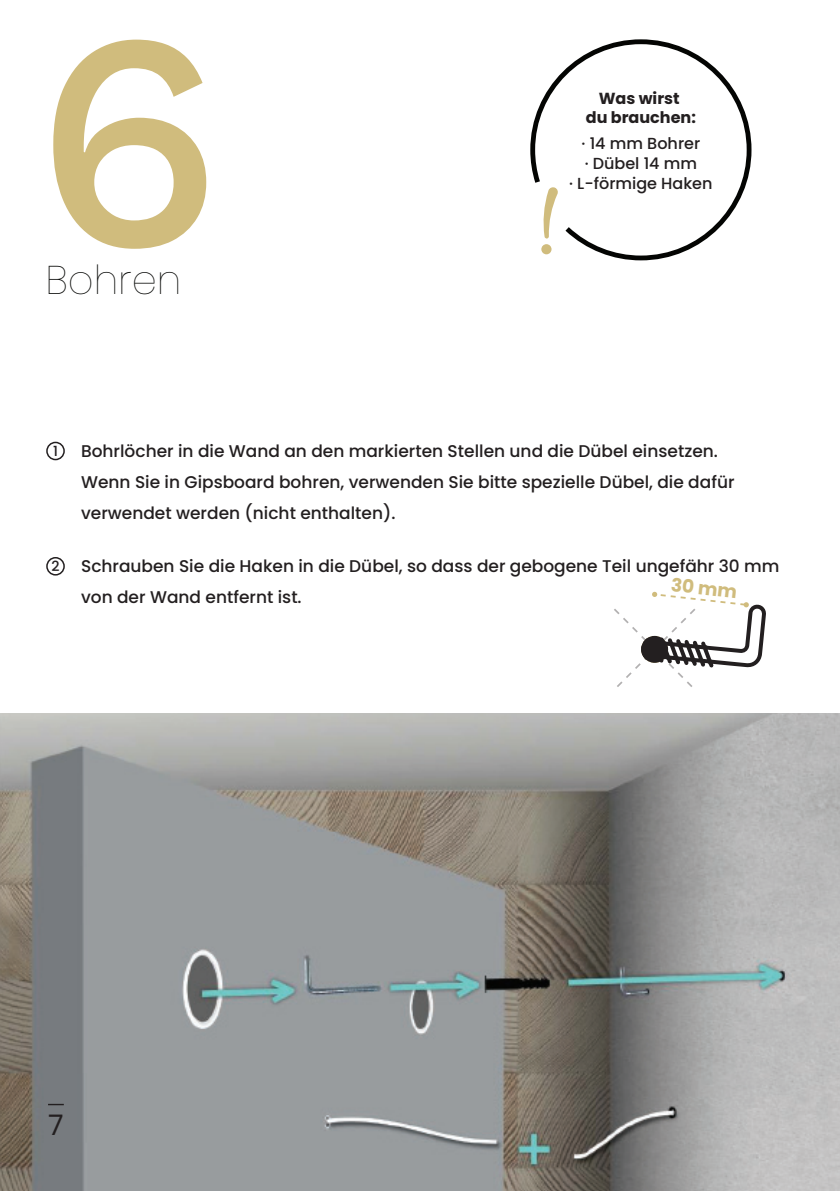
<style>
.page{position:relative;width:840px;height:1191px;background:#fff}
.page>*{position:absolute;margin:0;border:0;box-sizing:border-box;transform-origin:0 0}
.t1{font:500 307.6px "Work Sans";color:#d0bc7d}
.t2{font:100 40px "Poppins";color:#040503}
.t3{font:28.2px "Poppins";color:#231f20}
.t4{font:700 18.4px "Poppins";color:#d0bc7d}
.t5{font:500 17px/31.2px "Poppins";color:#231f20}
.t6{font:500 16px/20px "Poppins";color:#231f20;text-align:center}
.t7{font:700 16px/19.2px "Poppins";color:#231f20;text-align:center}
.t8{font:500 14px "Poppins";color:#231f20}
</style>
<div class="page">
<img style="left:0;top:713px;width:839px;height:478px">
<svg style="left:530px;top:39px;width:221px;height:221px"></svg>
<svg style="left:48px;top:1103px;width:16px;height:2px"></svg>
<svg style="left:614px;top:592px;width:151px;height:95px"></svg>
<div style="left:46px;top:442px;width:19px;height:18px;border:2px solid #231f20;border-radius:50%"></div>
<div style="left:46px;top:557px;width:19px;height:18px;border:2px solid #231f20;border-radius:50%"></div>
<h1 class="t1" style="left:35px;top:-93px;width:189px">6</h1>
<h2 class="t2" style="left:45px;top:257px;width:138px">Bohren</h2>
<p class="t7" style="left:585px;top:89px;width:112px">Was wirst<br>du brauchen:</p>
<p class="t6" style="left:569px;top:133px;width:145px">· 14 mm Bohrer<br>· Dübel 14 mm<br>· L-förmige Haken</p>
<p class="t8" style="left:53px;top:443px;width:6px">1</p>
<p class="t8" style="left:51px;top:558px;width:10px">2</p>
<p class="t5" style="left:81px;top:435px;width:654px">Bohrlöcher in die Wand an den markierten Stellen und die Dübel einsetzen.<br>Wenn Sie in Gipsboard bohren, verwenden Sie bitte spezielle Dübel, die dafür verwendet werden (nicht enthalten).</p>
<p class="t5" style="left:81px;top:550px;width:699px">Schrauben Sie die Haken in die Dübel, so dass der gebogene Teil ungefähr 30 mm von der Wand entfernt ist.</p>
<p class="t4" style="left:672px;top:573px;width:68px;rotate:7deg">30 mm</p>
<h3 class="t3" style="left:48px;top:1108px;width:17px">7</h3>
</div>
